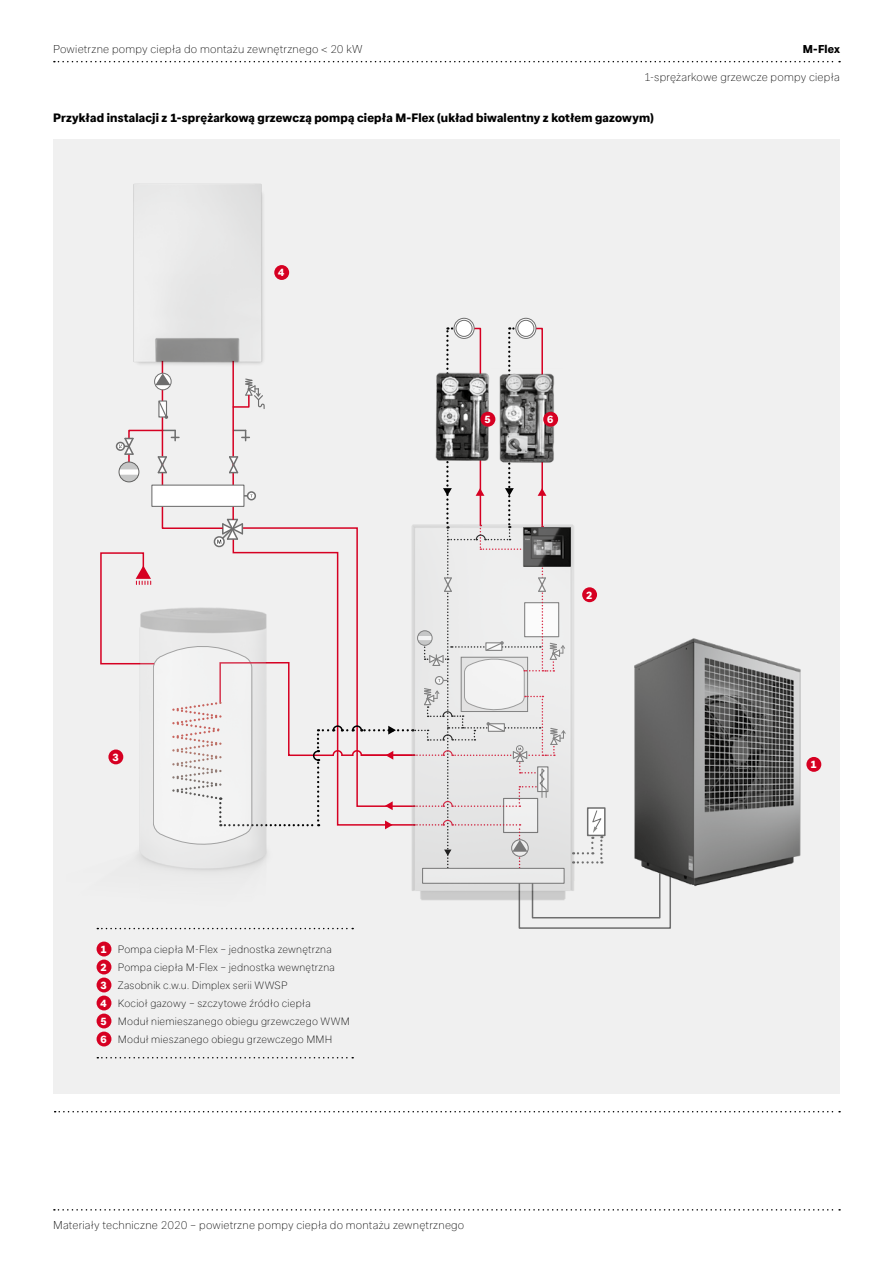
<style>
.page{position:relative;width:893px;height:1263px;background:#fff}
.page>*{position:absolute;margin:0;border:0;box-sizing:border-box;transform-origin:0 0}
.t1{font:800 12px "Glen Dimplex Sans";letter-spacing:.015em;color:#000}
.t2{font:100 11.25px "Glen Dimplex Sans";letter-spacing:.02em;color:#000}
.t3{font:800 11.25px "Glen Dimplex Sans";color:#000}
.t4{font:100 10.5px/18px "Glen Dimplex Sans";letter-spacing:.02em;color:#000}
.t5{font:800 10.5px "Glen Dimplex Sans";color:#fff}
.s1{font-weight:800;color:#fff}
</style>
<div class="page">
<div style="left:53px;top:139px;width:787px;height:955px;background:#f0f0f0"></div>
<img style="left:672px;top:638px;width:150px;height:248px">
<img style="left:133px;top:183px;width:155px;height:134px">
<svg style="left:54px;top:1209px;width:786px;height:1px"></svg>
<svg style="left:54px;top:61px;width:786px;height:1px"></svg>
<div style="left:806px;top:757px;width:15px;height:15px;background:#d60022;border-radius:50%"></div>
<div style="left:274px;top:265px;width:15px;height:15px;background:#d60022;border-radius:50%"></div>
<div style="left:97px;top:941px;width:14px;height:15px;background:#d60022;border-radius:50%"></div>
<div style="left:97px;top:959px;width:14px;height:15px;background:#d60022;border-radius:50%"></div>
<div style="left:97px;top:977px;width:14px;height:15px;background:#d60022;border-radius:50%"></div>
<div style="left:97px;top:995px;width:14px;height:15px;background:#d60022;border-radius:50%"></div>
<div style="left:97px;top:1013px;width:14px;height:15px;background:#d60022;border-radius:50%"></div>
<div style="left:97px;top:1031px;width:14px;height:15px;background:#d60022;border-radius:50%"></div>
<svg style="left:97px;top:317px;width:575px;height:612px"></svg>
<svg style="left:97px;top:1057px;width:256px;height:1px"></svg>
<svg style="left:55px;top:1111px;width:785px;height:1px"></svg>
<p class="t2" style="left:53px;top:42px;width:311px">Powietrzne pompy ciepła do montażu zewnętrznego &lt; 20 kW</p>
<p class="t3" style="left:803px;top:42px;width:39px">M-Flex</p>
<p class="t2" style="left:644px;top:71px;width:197px">1-sprężarkowe grzewcze pompy ciepła</p>
<p class="t1" style="left:53px;top:110px;width:602px">Przykład instalacji z 1-sprężarkową grzewczą pompą ciepła M-Flex (układ biwalentny z kotłem gazowym)</p>
<p class="t5" style="left:278px;top:266px;width:8px">4</p>
<p class="t5" style="left:112px;top:751px;width:8px">3</p>
<p class="t5" style="left:484px;top:413px;width:8px">5</p>
<p class="t5" style="left:547px;top:413px;width:8px">6</p>
<p class="t5" style="left:586px;top:588px;width:8px">2</p>
<p class="t4" style="left:101px;top:940px;width:251px"><span class="s1">1</span> Pompa ciepła M-Flex – jednostka zewnętrzna<br><span class="s1">2</span> Pompa ciepła M-Flex – jednostka wewnętrzna<br><span class="s1">3</span> Zasobnik c.w.u. Dimplex serii WWSP<br><span class="s1">4</span> Kocioł gazowy – szczytowe źródło ciepła<br><span class="s1">5</span> Moduł niemieszanego obiegu grzewczego WWM <span class="s1">6</span> Moduł mieszanego obiegu grzewczego MMH</p>
<p class="t2" style="left:53px;top:1218px;width:141px">Cennik nowośc 2020-2021</p>
<p class="t2" style="left:53px;top:1218px;width:413px">Materiały techniczne 2020 – powietrzne pompy ciepła do montażu zewnętrznego</p>
<p class="t5" style="left:810px;top:758px;width:8px">1</p>
</div>
